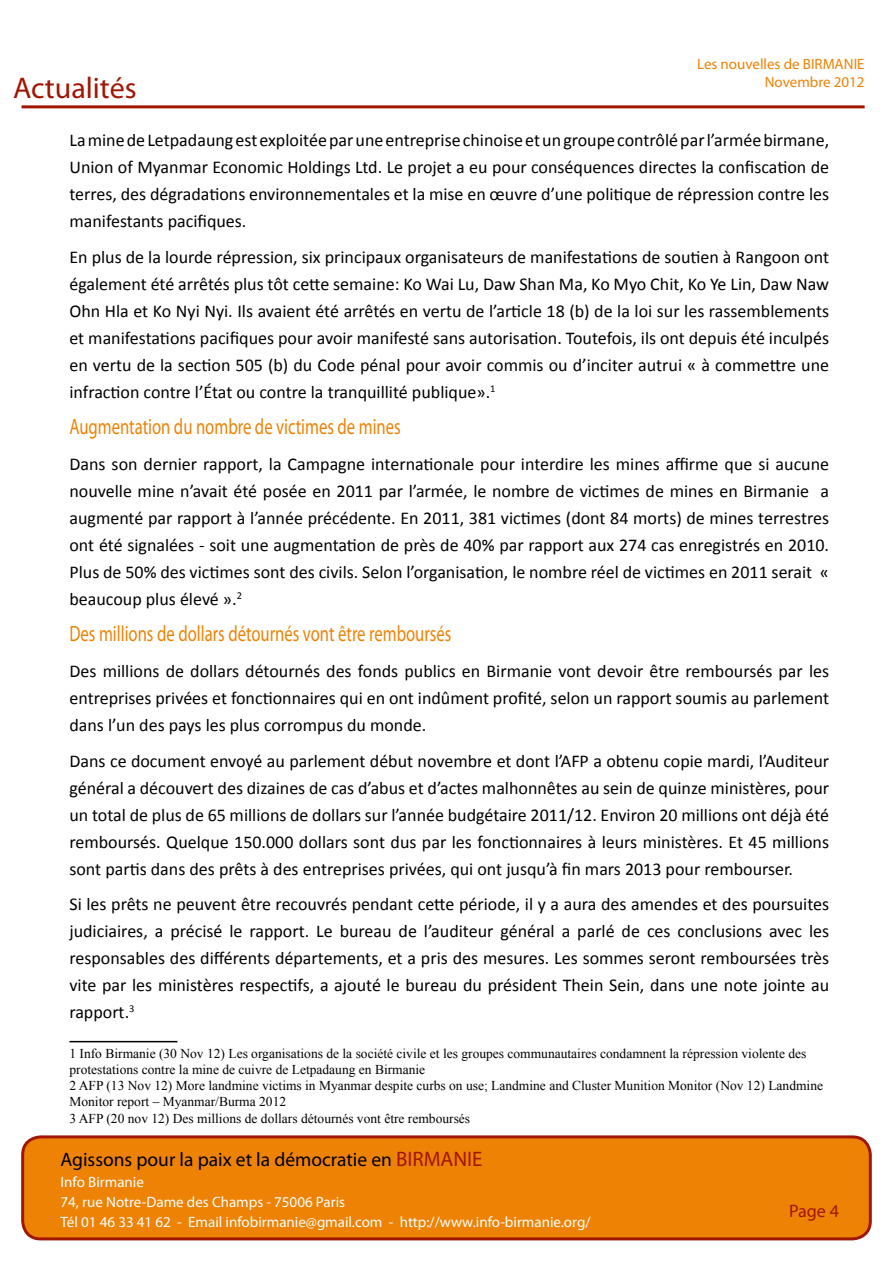
<style>
.page{position:relative;width:893px;height:1263px;background:#fff}
.page>*{position:absolute;margin:0;border:0;box-sizing:border-box;transform-origin:0 0}
.t1{font:30px "Myriad Pro";color:#a01602}
.t2{font:22.2px "Myriad Pro";color:#ee8205;scale:.75 1}
.t3{font:19.5px "Myriad Pro";color:#000}
.t4{font:18px/27px "Calibri";color:#000;text-align:justify}
.t5{font:18px "Myriad Pro";color:#a01602}
.t6{font:15px/20px "Myriad Pro";color:#fff}
.t7{font:15px/18px "Myriad Pro";color:#ee8205;text-align:right}
.t8{font:13.5px/16.2px "Times New Roman";color:#000}
.s1{font-size:21px;color:#a01602}
</style>
<div class="page">
<hr style="left:22px;top:105px;width:843px;height:3px;background:#a01602">
<div style="left:23px;top:1137px;width:847px;height:102px;background:#ee8205;border-radius:18px"></div>
<div style="left:21px;top:1135px;width:851px;height:105px;border:3px solid #a01602;border-radius:18px"></div>
<hr style="left:69px;top:1041px;width:108px;height:1px;background:#000">
<h1 class="t1" style="left:13px;top:69px;width:125px">Actualités</h1>
<p class="t7" style="left:697px;top:55px;width:169px">Les nouvelles de BIRMANIE<br>Novembre 2012</p>
<p class="t4" style="left:69px;top:127px;width:761px">La mine de Letpadaung est exploitée par une entreprise chinoise et un groupe contrôlé par l’armée birmane, Union of Myanmar Economic Holdings Ltd. Le projet a eu pour conséquences directes la confiscation de terres, des dégradations environnementales et la mise en œuvre d’une politique de répression contre les manifestants pacifiques.</p>
<p class="t4" style="left:69px;top:244px;width:761px">En plus de la lourde répression, six principaux organisateurs de manifestations de soutien à Rangoon ont également été arrêtés plus tôt cette semaine: Ko Wai Lu, Daw Shan Ma, Ko Myo Chit, Ko Ye Lin, Daw Naw Ohn Hla et Ko Nyi Nyi. Ils avaient été arrêtés en vertu de l’article 18 (b) de la loi sur les rassemblements et manifestations pacifiques pour avoir manifesté sans autorisation. Toutefois, ils ont depuis été inculpés en vertu de la section 505 (b) du Code pénal pour avoir commis ou d’inciter autrui « à commettre une infraction contre l’État ou contre la tranquillité publique».<sup>1</sup></p>
<p class="t2" style="left:69px;top:413px;width:443px">Augmentation du nombre de victimes de mines</p>
<p class="t4" style="left:69px;top:450px;width:761px">Dans son dernier rapport, la Campagne internationale pour interdire les mines affirme que si aucune nouvelle mine n’avait été posée en 2011 par l’armée, le nombre de victimes de mines en Birmanie a augmenté par rapport à l’année précédente. En 2011, 381 victimes (dont 84 morts) de mines terrestres ont été signalées - soit une augmentation de près de 40% par rapport aux 274 cas enregistrés en 2010.<br>Plus de 50% des victimes sont des civils. Selon l’organisation, le nombre réel de victimes en 2011 serait « beaucoup plus élevé ».<sup>2</sup></p>
<p class="t2" style="left:69px;top:620px;width:511px">Des millions de dollars détournés vont être remboursés</p>
<p class="t4" style="left:69px;top:657px;width:761px">Des millions de dollars détournés des fonds publics en Birmanie vont devoir être remboursés par les entreprises privées et fonctionnaires qui en ont indûment profité, selon un rapport soumis au parlement dans l’un des pays les plus corrompus du monde.</p>
<p class="t4" style="left:69px;top:747px;width:761px">Dans ce document envoyé au parlement début novembre et dont l’AFP a obtenu copie mardi, l’Auditeur général a découvert des dizaines de cas d’abus et d’actes malhonnêtes au sein de quinze ministères, pour un total de plus de 65 millions de dollars sur l’année budgétaire 2011/12. Environ 20 millions ont déjà été remboursés. Quelque 150.000 dollars sont dus par les fonctionnaires à leurs ministères. Et 45 millions sont partis dans des prêts à des entreprises privées, qui ont jusqu’à fin mars 2013 pour rembourser.</p>
<p class="t4" style="left:69px;top:891px;width:761px">Si les prêts ne peuvent être recouvrés pendant cette période, il y a aura des amendes et des poursuites judiciaires, a précisé le rapport. Le bureau de l’auditeur général a parlé de ces conclusions avec les responsables des différents départements, et a pris des mesures. Les sommes seront remboursées très vite par les ministères respectifs, a ajouté le bureau du président Thein Sein, dans une note jointe au rapport.<sup>3</sup></p>
<p class="t8" style="left:69px;top:1045px;width:755px">1 Info Birmanie (30 Nov 12) Les organisations de la société civile et les groupes communautaires condamnent la répression violente des protestations contre la mine de cuivre de Letpadaung en Birmanie<br>2 AFP (13 Nov 12) More landmine victims in Myanmar despite curbs on use; Landmine and Cluster Munition Monitor (Nov 12) Landmine Monitor report – Myanmar/Burma 2012<br>3 AFP (20 nov 12) Des millions de dollars détournés vont être remboursés</p>
<p class="t3" style="left:61px;top:1147px;width:423px">Agissons pour la paix et la démocratie en <span class="s1">BIRMANIE</span></p>
<p class="t6" style="left:61px;top:1172px;width:531px">Info Birmanie<br>74, rue Notre-Dame des Champs - 75006 Paris<br>Tél 01 46 33 41 62 - Email infobirmanie@gmail.com - http://www.info-birmanie.org/</p>
<p class="t5" style="left:789px;top:1199px;width:51px">Page 4</p>
</div>
